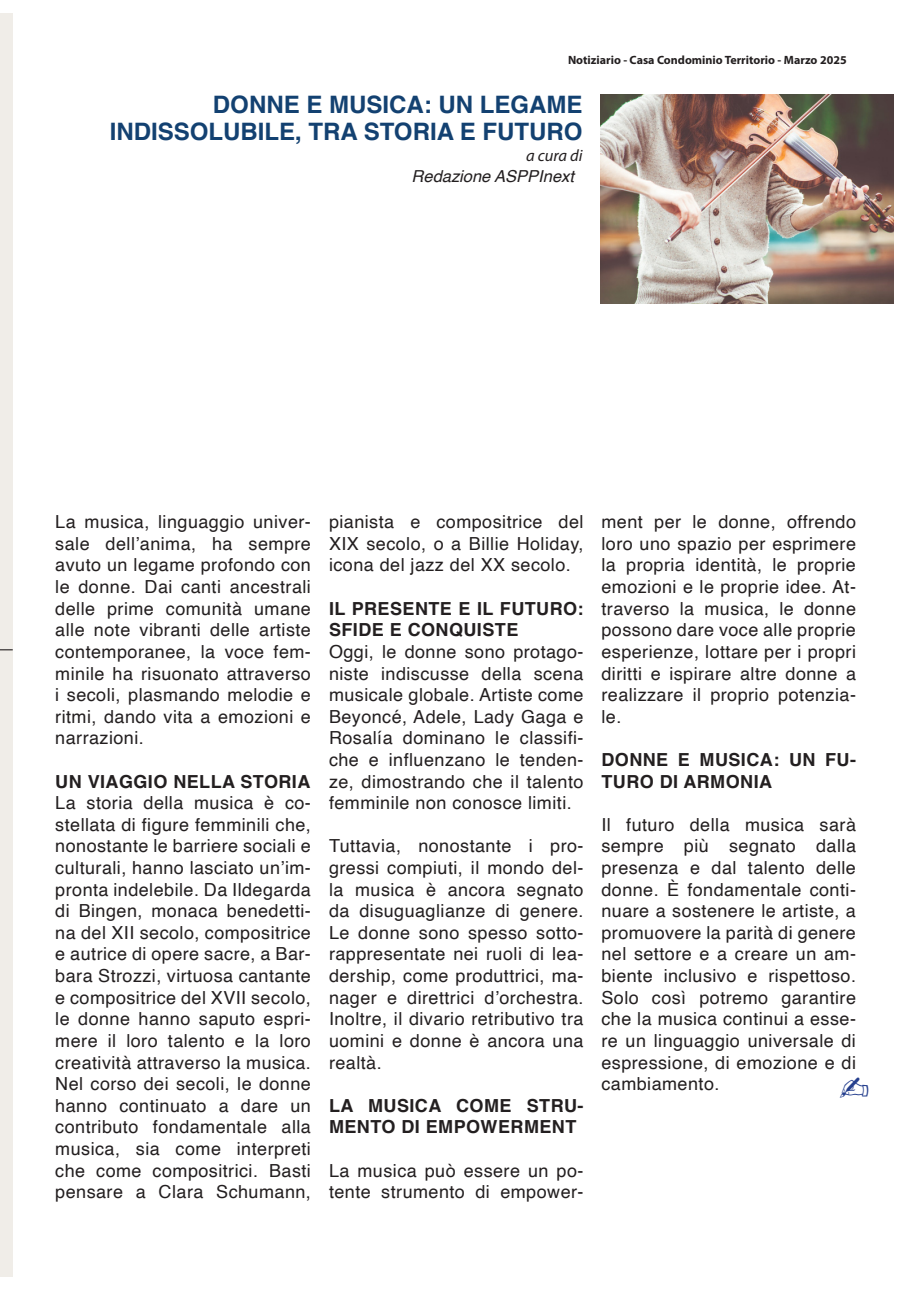
<style>
.page{position:relative;width:919px;height:1289px;background:#fff}
.page>*{position:absolute;margin:0;border:0;box-sizing:border-box;transform-origin:0 0}
.didascalia{font:700 24px "Helvetica";color:#134171}
.TESTO{font:18px/21.6px "Helvetica";letter-spacing:.025em;color:#231f20;text-align:justify}
.TESTO-2{font:700 18px/21.6px "Helvetica";letter-spacing:.025em;color:#231f20}
.Autore{font:italic 16.5px "Helvetica";color:#231f20}
.didascalia-2{font:italic 16.5px "Myriad Pro";color:#231f20}
.t1{font:700 12px "Myriad Pro";color:#231f20}
</style>
<div class="page">
<div style="left:0;top:13px;width:13px;height:1263px;background:#f0ede8"></div>
<svg style="left:0;top:649px;width:13px;height:1px"></svg>
<img style="left:600px;top:95px;width:293px;height:209px">
<p class="t1" style="left:568px;top:52px;width:280px">Notiziario - Casa Condominio Territorio - Marzo 2025</p>
<p class="didascalia" style="left:213px;top:89px;width:371px">DONNE E MUSICA: UN LEGAME</p>
<p class="didascalia" style="left:110px;top:116px;width:474px">INDISSOLUBILE, TRA STORIA E FUTURO</p>
<p class="didascalia-2" style="left:526px;top:145px;width:58px">a cura di</p>
<p class="Autore" style="left:411px;top:163px;width:164px">Redazione ASPPInext</p>
<p class="TESTO" style="left:55px;top:511px;width:257px">La musica, linguaggio univer&shy;sale dell’anima, ha sempre avuto un legame profondo con le donne. Dai canti ancestrali delle prime comunità umane alle note vibranti delle artiste contemporanee, la voce fem&shy;minile ha risuonato attraverso i secoli, plasmando melodie e ritmi, dando vita a emozioni e narrazioni.</p>
<p class="TESTO-2" style="left:55px;top:772px;width:256px">UN VIAGGIO NELLA STORIA</p>
<p class="TESTO" style="left:55px;top:792px;width:257px">La storia della musica è co&shy;stellata di figure femminili che, nonostante le barriere sociali e culturali, hanno lasciato un’im&shy;pronta indelebile. Da Ildegarda di Bingen, monaca benedetti&shy;na del XII secolo, compositrice e autrice di opere sacre, a Bar&shy;bara Strozzi, virtuosa cantante e compositrice del XVII secolo, le donne hanno saputo espri&shy;mere il loro talento e la loro creatività attraverso la musica.</p>
<p class="TESTO" style="left:55px;top:1073px;width:257px">Nel corso dei secoli, le donne hanno continuato a dare un contributo fondamentale alla musica, sia come interpreti che come compositrici. Basti pensare a Clara Schumann,</p>
<p class="TESTO" style="left:329px;top:511px;width:256px">pianista e compositrice del XIX secolo, o a Billie Holiday, icona del jazz del XX secolo.</p>
<p class="TESTO-2" style="left:329px;top:599px;width:256px">IL PRESENTE E IL FUTURO:<br>SFIDE E CONQUISTE</p>
<p class="TESTO" style="left:329px;top:641px;width:256px">Oggi, le donne sono protago&shy;niste indiscusse della scena musicale globale. Artiste come Beyoncé, Adele, Lady Gaga e Rosalía dominano le classifi&shy;che e influenzano le tenden&shy;ze, dimostrando che il talento femminile non conosce limiti.</p>
<p class="TESTO" style="left:329px;top:835px;width:256px">Tuttavia, nonostante i pro&shy;gressi compiuti, il mondo del&shy;la musica è ancora segnato da disuguaglianze di genere.<br>Le donne sono spesso sotto&shy;rappresentate nei ruoli di lea&shy;dership, come produttrici, ma&shy;nager e direttrici d’orchestra.<br>Inoltre, il divario retributivo tra uomini e donne è ancora una realtà.</p>
<p class="TESTO-2" style="left:329px;top:1096px;width:256px">LA MUSICA COME STRU-<br>MENTO DI EMPOWERMENT</p>
<p class="TESTO" style="left:329px;top:1159px;width:256px">La musica può essere un po&shy;tente strumento di empower-</p>
<p class="TESTO" style="left:601px;top:511px;width:256px">ment per le donne, offrendo loro uno spazio per esprimere la propria identità, le proprie emozioni e le proprie idee. At&shy;traverso la musica, le donne possono dare voce alle proprie esperienze, lottare per i propri diritti e ispirare altre donne a realizzare il proprio potenzia&shy;le.</p>
<p class="TESTO-2" style="left:601px;top:750px;width:256px">DONNE E MUSICA: UN FU-<br>TURO DI ARMONIA</p>
<p class="TESTO" style="left:601px;top:814px;width:256px">Il futuro della musica sarà sempre più segnato dalla presenza e dal talento delle donne. È fondamentale conti&shy;nuare a sostenere le artiste, a promuovere la parità di genere nel settore e a creare un am&shy;biente inclusivo e rispettoso.<br>Solo così potremo garantire che la musica continui a esse&shy;re un linguaggio universale di espressione, di emozione e di cambiamento.</p>
</div>
